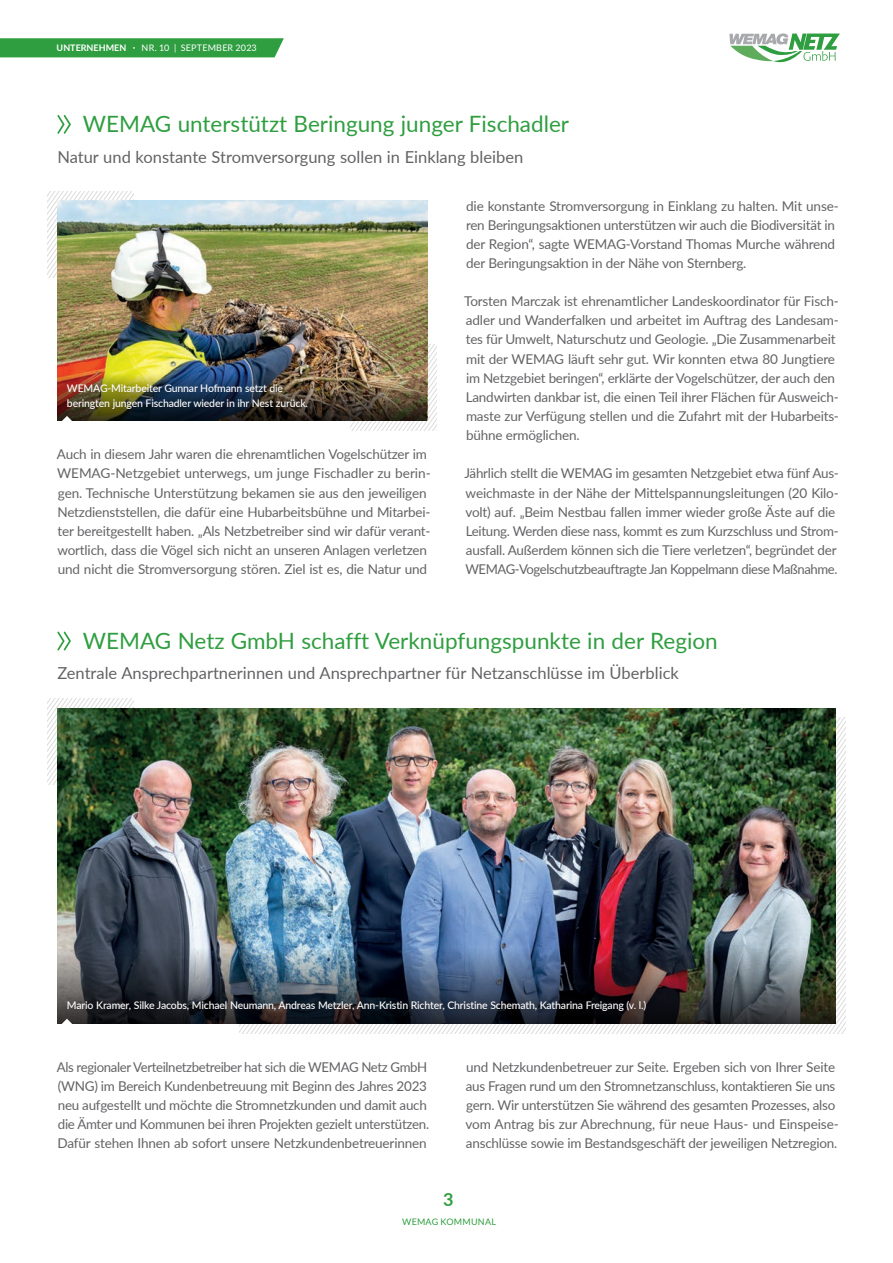
<style>
.page{position:relative;width:893px;height:1263px;background:#fff}
.page>*{position:absolute;margin:0;border:0;box-sizing:border-box;transform-origin:0 0}
.t1{font:22.5px "Lato";color:#2f9e40}
.t2{font:700 18px "Lato";color:#2f9e40}
.t3{font:16.5px "Lato";color:#636366}
.t4{font:13.5px/19.2px "Lato";letter-spacing:-.015em;color:#636366}
.t5{font:500 10.5px/14.4px "Lato";letter-spacing:-.015em;color:#fff}
.t6{font:9px "Lato";letter-spacing:.02em;color:#fff}
.t7{font:9px "Lato";letter-spacing:.025em;color:#2f9e40}
.s1{font-weight:700}
</style>
<div class="page">
<svg style="left:48px;top:191px;width:86px;height:86px"></svg>
<svg style="left:351px;top:344px;width:86px;height:87px"></svg>
<svg style="left:704px;top:718px;width:142px;height:315px"></svg>
<svg style="left:48px;top:698px;width:86px;height:86px"></svg>
<img style="left:57px;top:708px;width:779px;height:239px">
<img style="left:57px;top:201px;width:370px;height:172px">
<img style="left:57px;top:373px;width:370px;height:48px">
<img style="left:57px;top:947px;width:779px;height:77px">
<svg style="left:0;top:38px;width:284px;height:19px;background:#35a045"></svg>
<svg style="left:57px;top:631px;width:14px;height:20px"></svg>
<svg style="left:57px;top:115px;width:14px;height:19px"></svg>
<svg style="left:729px;top:33px;width:111px;height:30px"></svg>
<div style="left:57px;top:375px;width:260px;height:43px;background:#231f20;opacity:.8"></div>
<svg style="left:62px;top:416px;width:10px;height:5px"></svg>
<div style="left:57px;top:992px;width:600px;height:29px;background:#231f20;opacity:.8"></div>
<svg style="left:62px;top:1019px;width:10px;height:5px"></svg>
<p class="t6" style="left:57px;top:41px;width:202px"><span class="s1">UNTERNEHMEN ·</span> NR. 10 | SEPTEMBER 2023</p>
<h1 class="t1" style="left:83px;top:108px;width:488px">WEMAG unterstützt Beringung junger Fischadler</h1>
<p class="t3" style="left:57px;top:145px;width:467px">Natur und konstante Stromversorgung sollen in Einklang bleiben</p>
<p class="t5" style="left:67px;top:381px;width:243px">WEMAG-Mitarbeiter Gunnar Hofmann setzt die beringten jungen Fischadler wieder in ihr Nest zurück.</p>
<p class="t4" style="left:57px;top:444px;width:375px">Auch in diesem Jahr waren die ehrenamtlichen Vogelschützer im WEMAG-Netzgebiet unterwegs, um junge Fischadler zu berin&shy;gen. Technische Unterstützung bekamen sie aus den jeweiligen Netzdienststellen, die dafür eine Hubarbeitsbühne und Mitarbei&shy;ter bereitgestellt haben. „Als Netzbetreiber sind wir dafür verant&shy;wortlich, dass die Vögel sich nicht an unseren Anlagen verletzen und nicht die Stromversorgung stören. Ziel ist es, die Natur und</p>
<p class="t4" style="left:466px;top:195px;width:374px">die konstante Stromversorgung in Einklang zu halten. Mit unse&shy;ren Beringungsaktionen unterstützen wir auch die Biodiversität in der Region“, sagte WEMAG-Vorstand Thomas Murche während der Beringungsaktion in der Nähe von Sternberg.</p>
<p class="t4" style="left:464px;top:291px;width:376px">Torsten Marczak ist ehrenamtlicher Landeskoordinator für Fisch&shy;adler und Wanderfalken und arbeitet im Auftrag des Landesam&shy;tes für Umwelt, Naturschutz und Geologie. „Die Zusammenarbeit mit der WEMAG läuft sehr gut. Wir konnten etwa 80 Jungtiere im Netzgebiet beringen“, erklärte der Vogelschützer, der auch den Landwirten dankbar ist, die einen Teil ihrer Flächen für Ausweich&shy;maste zur Verfügung stellen und die Zufahrt mit der Hubarbeits&shy;bühne ermöglichen.</p>
<p class="t4" style="left:464px;top:463px;width:376px">Jährlich stellt die WEMAG im gesamten Netzgebiet etwa fünf Aus&shy;weichmaste in der Nähe der Mittelspannungsleitungen (20 Kilo&shy;volt) auf. „Beim Nestbau fallen immer wieder große Äste auf die Leitung. Werden diese nass, kommt es zum Kurzschluss und Strom&shy;ausfall. Außerdem können sich die Tiere verletzen“, begründet der WEMAG-Vogelschutzbeauftragte Jan Koppelmann diese Maßnahme.</p>
<h1 class="t1" style="left:83px;top:625px;width:636px">WEMAG Netz GmbH schafft Verknüpfungspunkte in der Region</h1>
<p class="t3" style="left:57px;top:661px;width:623px">Zentrale Ansprechpartnerinnen und Ansprechpartner für Netzanschlüsse im Überblick</p>
<p class="t5" style="left:67px;top:998px;width:581px">Mario Kramer, Silke Jacobs, Michael Neumann, Andreas Metzler, Ann-Kristin Richter, Christine Schemath, Katharina Freigang (v. l.)</p>
<p class="t4" style="left:57px;top:1056px;width:374px">Als regionaler Verteilnetzbetreiber hat sich die WEMAG Netz GmbH (WNG) im Bereich Kundenbetreuung mit Beginn des Jahres 2023 neu aufgestellt und möchte die Stromnetzkunden und damit auch die Ämter und Kommunen bei ihren Projekten gezielt unterstützen.<br>Dafür stehen Ihnen ab sofort unsere Netzkundenbetreuerinnen</p>
<p class="t4" style="left:466px;top:1056px;width:375px">und Netzkundenbetreuer zur Seite. Ergeben sich von Ihrer Seite aus Fragen rund um den Stromnetzanschluss, kontaktieren Sie uns gern. Wir unterstützen Sie während des gesamten Prozesses, also vom Antrag bis zur Abrechnung, für neue Haus- und Einspeise&shy;anschlüsse sowie im Bestandsgeschäft der jeweiligen Netzregion.</p>
<h2 class="t2" style="left:443px;top:1186px;width:12px">3</h2>
<p class="t7" style="left:402px;top:1215px;width:95px">WEMAG KOMMUNAL</p>
</div>
